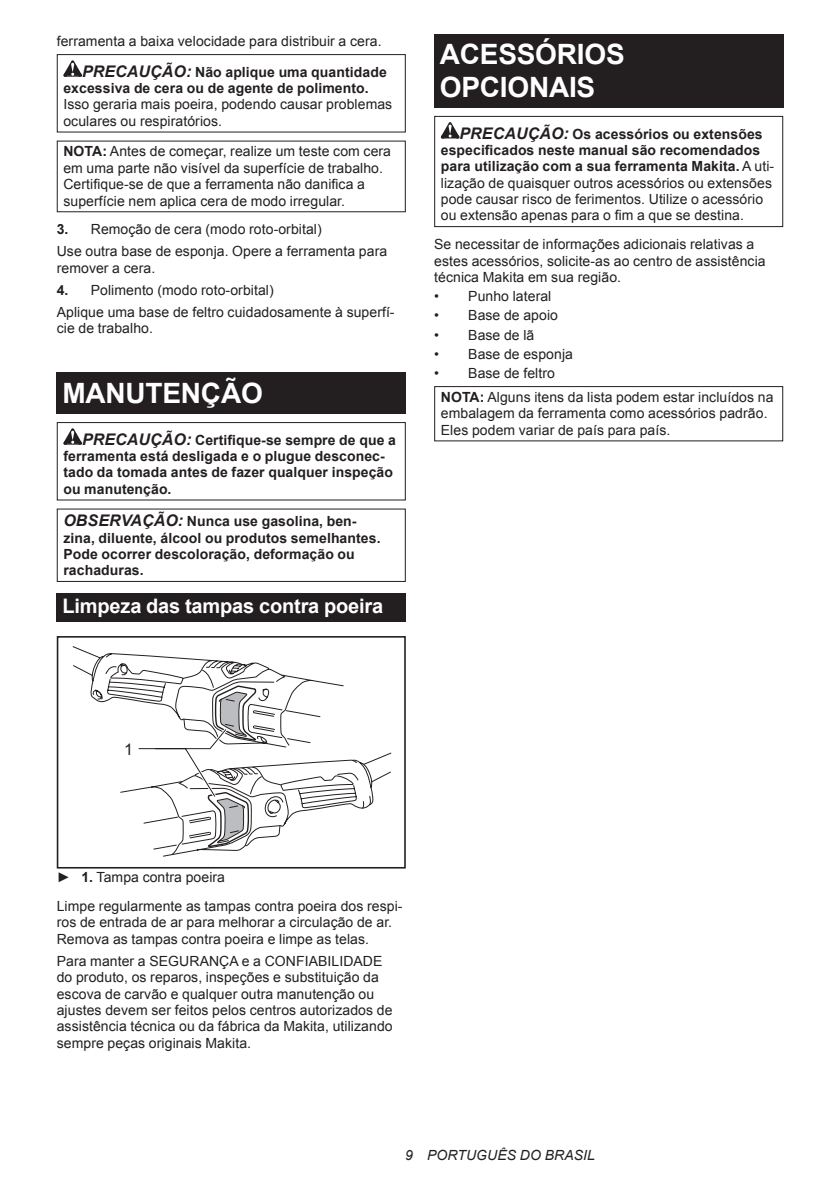
<style>
.page{position:relative;width:840px;height:1191px;background:#fff}
.page>*{position:absolute;margin:0;border:0;box-sizing:border-box;transform-origin:0 0}
.t1{font:700 28px/32.8px "Arial";letter-spacing:-.01em;color:#fff}
.t2{font:700 20px "Arial";letter-spacing:-.01em;color:#fff}
.t3{font:16px "Arial";color:#231f20}
.t4{font:14px/16.4px "Arial";letter-spacing:.005em;color:#231f20}
.t5{font:700 14px/16.4px "Arial";letter-spacing:.005em;color:#231f20}
.t6{font:italic 14px "Arial";letter-spacing:.005em;color:#231f20}
.s1{font-weight:700;font-style:italic;font-size:16px}
.s2{font-weight:700}
.s3{font-style:italic;font-size:16px}
</style>
<div class="page">
<svg style="left:63px;top:60px;width:19px;height:17px"></svg>
<div style="left:57px;top:54px;width:348px;height:78px;border:1px solid #231f20"></div>
<div style="left:57px;top:141px;width:348px;height:71px;border:1px solid #231f20"></div>
<div style="left:57px;top:373px;width:348px;height:41px;background:#231f20"></div>
<svg style="left:63px;top:428px;width:19px;height:17px"></svg>
<div style="left:57px;top:422px;width:348px;height:78px;border:1px solid #231f20"></div>
<div style="left:57px;top:508px;width:348px;height:74px;border:1px solid #231f20"></div>
<div style="left:57px;top:593px;width:348px;height:29px;background:#231f20"></div>
<div style="left:57px;top:636px;width:348px;height:232px;border:2px solid #231f20"></div>
<svg style="left:72px;top:646px;width:319px;height:211px"></svg>
<div style="left:434px;top:34px;width:348px;height:74px;background:#231f20"></div>
<svg style="left:440px;top:122px;width:19px;height:16px"></svg>
<div style="left:434px;top:116px;width:348px;height:111px;border:1px solid #231f20"></div>
<div style="left:434px;top:386px;width:348px;height:55px;border:1px solid #231f20"></div>
<p class="t4" style="left:82px;top:26px;width:306px;line-height:30.6px;text-indent:-25px">ferramenta a baixa velocidade para distribuir a cera.<br><span class="s1">PRECAUÇÃO:</span> <span class="s2">Não aplique uma quantidade</span></p>
<p class="t5" style="left:63px;top:80px;width:306px">excessiva de cera ou de agente de polimento.</p>
<p class="t4" style="left:63px;top:96px;width:330px">Isso geraria mais poeira, podendo causar problemas oculares ou respiratórios.</p>
<p class="t4" style="left:63px;top:143px;width:329px"><span class="s2">NOTA:</span> Antes de começar, realize um teste com cera em uma parte não visível da superfície de trabalho.<br>Certifique-se de que a ferramenta não danifica a superfície nem aplica cera de modo irregular.</p>
<p class="t4" style="left:57px;top:218px;width:332px;line-height:22px"><span class="s2">3.</span> Remoção de cera (modo roto-orbital)<br>Use outra base de esponja. Opere a ferramenta para</p>
<p class="t4" style="left:57px;top:260px;width:100px">remover a cera.</p>
<p class="t4" style="left:57px;top:279px;width:339px;line-height:22px"><span class="s2">4.</span> Polimento (modo roto-orbital)<br>Aplique uma base de feltro cuidadosamente à superfí-</p>
<p class="t4" style="left:57px;top:320px;width:98px">cie de trabalho.</p>
<h1 class="t1" style="left:62px;top:377px;width:202px">MANUTENÇÃO</h1>
<p class="t5" style="left:63px;top:432px;width:334px;text-indent:19px"><span class="s3">PRECAUÇÃO:</span> Certifique-se sempre de que a ferramenta está desligada e o plugue desconec&shy;tado da tomada antes de fazer qualquer inspeção ou manutenção.</p>
<p class="t5" style="left:63px;top:513px;width:318px"><span class="s3">OBSERVAÇÃO:</span> Nunca use gasolina, ben&shy;zina, diluente, álcool ou produtos semelhantes.<br>Pode ocorrer descoloração, deformação ou rachaduras.</p>
<h2 class="t2" style="left:62px;top:593px;width:322px">Limpeza das tampas contra poeira</h2>
<h1 class="t1" style="left:439px;top:38px;width:186px">ACESSÓRIOS<br>OPCIONAIS</h1>
<p class="t4" style="left:440px;top:125px;width:335px;text-indent:19px"><span class="s1">PRECAUÇÃO:</span> <span class="s2">Os acessórios ou extensões especificados neste manual são recomendados para utilização com a sua ferramenta Makita.</span> A uti&shy;lização de quaisquer outros acessórios ou extensões pode causar risco de ferimentos. Utilize o acessório ou extensão apenas para o fim a que se destina.</p>
<p class="t4" style="left:434px;top:236px;width:333px">Se necessitar de informações adicionais relativas a estes acessórios, solicite-as ao centro de assistência técnica Makita em sua região.</p>
<p class="t4" style="left:434px;top:288px;width:119px">• Punho lateral</p>
<p class="t4" style="left:434px;top:307px;width:125px">• Base de apoio</p>
<p class="t4" style="left:434px;top:326px;width:102px">• Base de lã</p>
<p class="t4" style="left:434px;top:346px;width:140px">• Base de esponja</p>
<p class="t4" style="left:440px;top:361px;width:334px;line-height:23.8px;text-indent:-7px">• Base de feltro<br><span class="s2">NOTA:</span> Alguns itens da lista podem estar incluídos na</p>
<p class="t4" style="left:440px;top:405px;width:328px">embalagem da ferramenta como acessórios padrão.<br>Eles podem variar de país para país.</p>
<p class="t3" style="left:124px;top:738px;width:10px">1</p>
<p class="t4" style="left:57px;top:863px;width:347px;line-height:28.8px">► <span class="s2">1.</span> Tampa contra poeira<br>Limpe regularmente as tampas contra poeira dos respi-</p>
<p class="t4" style="left:57px;top:914px;width:337px">ros de entrada de ar para melhorar a circulação de ar.<br>Remova as tampas contra poeira e limpe as telas.</p>
<p class="t4" style="left:57px;top:952px;width:337px">Para manter a SEGURANÇA e a CONFIABILIDADE do produto, os reparos, inspeções e substituição da escova de carvão e qualquer outra manutenção ou ajustes devem ser feitos pelos centros autorizados de assistência técnica ou da fábrica da Makita, utilizando sempre peças originais Makita.</p>
<p class="t6" style="left:405px;top:1146px;width:191px">9 PORTUGUÊS DO BRASIL</p>
</div>
